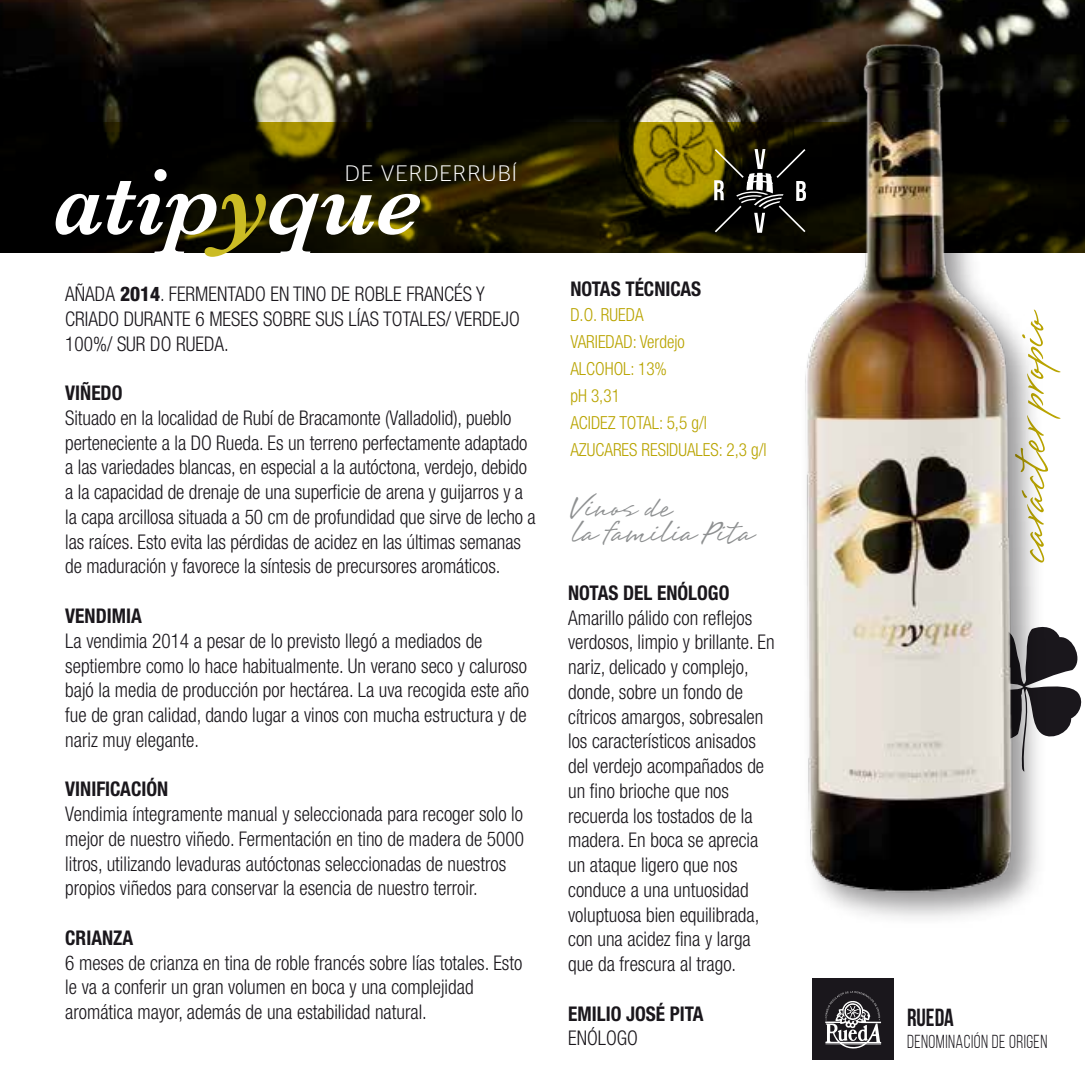
<style>
.page{position:relative;width:1085px;height:1085px;background:#fff}
.page>*{position:absolute;margin:0;border:0;box-sizing:border-box;transform-origin:0 0}
.t1{font:italic 600 95.4px "Baskerville";color:#fff}
.t2{font:56.25px "Brisa";color:#b9a400}
.t3{font:37.12px "Brisa";color:#8e9091}
.t4{font:700 24.75px "Bebas Neue";color:#1a171c;scale:.95 1}
.t5{font:300 22.28px "Stag Sans";letter-spacing:.05em;color:#fff}
.t6{font:300 condensed 20.25px/24.8px "Helvetica Neue LT Std";color:#1a171c;scale:.95 1}
.t7{font:700 condensed 20.25px "Helvetica Neue LT Std";color:#1a171c;scale:.95 1}
.t8{font:18.68px "Bebas Neue";letter-spacing:.025em;color:#1a171c;scale:.95 1}
.t9{font:300 condensed 18px/27px "Helvetica Neue LT Std";color:#b9a400;scale:.95 1}
.s1{color:#cbbc24}
.s2{font-weight:800}
</style>
<div class="page">
<img style="left:0;top:0;width:1084px;height:122px">
<svg style="left:0;top:122px;width:1084px;height:131px;background:#1b1700"></svg>
<svg style="left:714px;top:149px;width:64px;height:84px;background:#3c3b30"></svg>
<svg style="left:1053px;top:629px;width:29px;height:108px"></svg>
<div style="left:811px;top:977px;width:82px;height:82px;background:#1a171c"></div>
<svg style="left:825px;top:991px;width:56px;height:57px"></svg>
<img style="left:791px;top:28px;width:262px;height:891px">
<img style="left:778px;top:31px;width:246px;height:880px">
<p class="t5" style="left:345px;top:161px;width:174px">DE VERDERRUBÍ</p>
<h1 class="t1" style="left:53px;top:137px;width:370px">atip<span class="s1">y</span>que</h1>
<p class="t6" style="left:65px;top:281px;width:480px">AÑADA <span class="s2">2014</span>. FERMENTADO EN TINO DE ROBLE FRANCÉS Y<br>CRIADO DURANTE 6 MESES SOBRE SUS LÍAS TOTALES/ VERDEJO<br>100%/ SUR DO RUEDA.</p>
<p class="t7" style="left:65px;top:380px;width:62px">VIÑEDO</p>
<p class="t6" style="left:65px;top:405px;width:497px">Situado en la localidad de Rubí de Bracamonte (Valladolid), pueblo perteneciente a la DO Rueda. Es un terreno perfectamente adaptado a las variedades blancas, en especial a la autóctona, verdejo, debido a la capacidad de drenaje de una superficie de arena y guijarros y a la capa arcillosa situada a 50 cm de profundidad que sirve de lecho a las raíces. Esto evita las pérdidas de acidez en las últimas semanas de maduración y favorece la síntesis de precursores aromáticos.</p>
<p class="t7" style="left:65px;top:603px;width:82px">VENDIMIA</p>
<p class="t6" style="left:65px;top:628px;width:489px">La vendimia 2014 a pesar de lo previsto llegó a mediados de septiembre como lo hace habitualmente. Un verano seco y caluroso bajó la media de producción por hectárea. La uva recogida este año fue de gran calidad, dando lugar a vinos con mucha estructura y de nariz muy elegante.</p>
<p class="t7" style="left:65px;top:776px;width:110px">VINIFICACIÓN</p>
<p class="t6" style="left:65px;top:801px;width:484px">Vendimia íntegramente manual y seleccionada para recoger solo lo mejor de nuestro viñedo. Fermentación en tino de madera de 5000 litros, utilizando levaduras autóctonas seleccionadas de nuestros propios viñedos para conservar la esencia de nuestro terroir.</p>
<p class="t7" style="left:65px;top:925px;width:73px">CRIANZA</p>
<p class="t6" style="left:65px;top:949px;width:482px">6 meses de crianza en tina de roble francés sobre lías totales. Esto le va a conferir un gran volumen en boca y una complejidad aromática mayor, además de una estabilidad natural.</p>
<p class="t7" style="left:570px;top:277px;width:139px">NOTAS TÉCNICAS</p>
<p class="t9" style="left:570px;top:301px;width:208px">D.O. RUEDA<br>VARIEDAD: Verdejo<br>ALCOHOL: 13%<br>pH 3,31<br>ACIDEZ TOTAL: 5,5 g/l<br>AZUCARES RESIDUALES: 2,3 g/l</p>
<h3 class="t3" style="left:571px;top:488px;width:102px">Vinos de</h3>
<h3 class="t3" style="left:571px;top:513px;width:183px">la familia Pita</h3>
<p class="t7" style="left:568px;top:580px;width:171px">NOTAS DEL ENÓLOGO</p>
<p class="t6" style="left:568px;top:604px;width:219px">Amarillo pálido con reflejos verdosos, limpio y brillante. En nariz, delicado y complejo, donde, sobre un fondo de cítricos amargos, sobresalen los característicos anisados del verdejo acompañados de un fino brioche que nos recuerda los tostados de la madera. En boca se aprecia un ataque ligero que nos conduce a una untuosidad voluptuosa bien equilibrada, con una acidez fina y larga que da frescura al trago.</p>
<p class="t7" style="left:568px;top:1001px;width:144px">EMILIO JOSÉ PITA</p>
<p class="t6" style="left:568px;top:1025px;width:75px">ENÓLOGO</p>
<h2 class="t2" style="left:1002px;top:563px;width:255px;rotate:-90deg">carácter propio</h2>
<p class="t4" style="left:906px;top:1003px;width:51px">RUEDA</p>
<p class="t8" style="left:906px;top:1031px;width:149px">DENOMINACIÓN DE ORIGEN</p>
</div>
